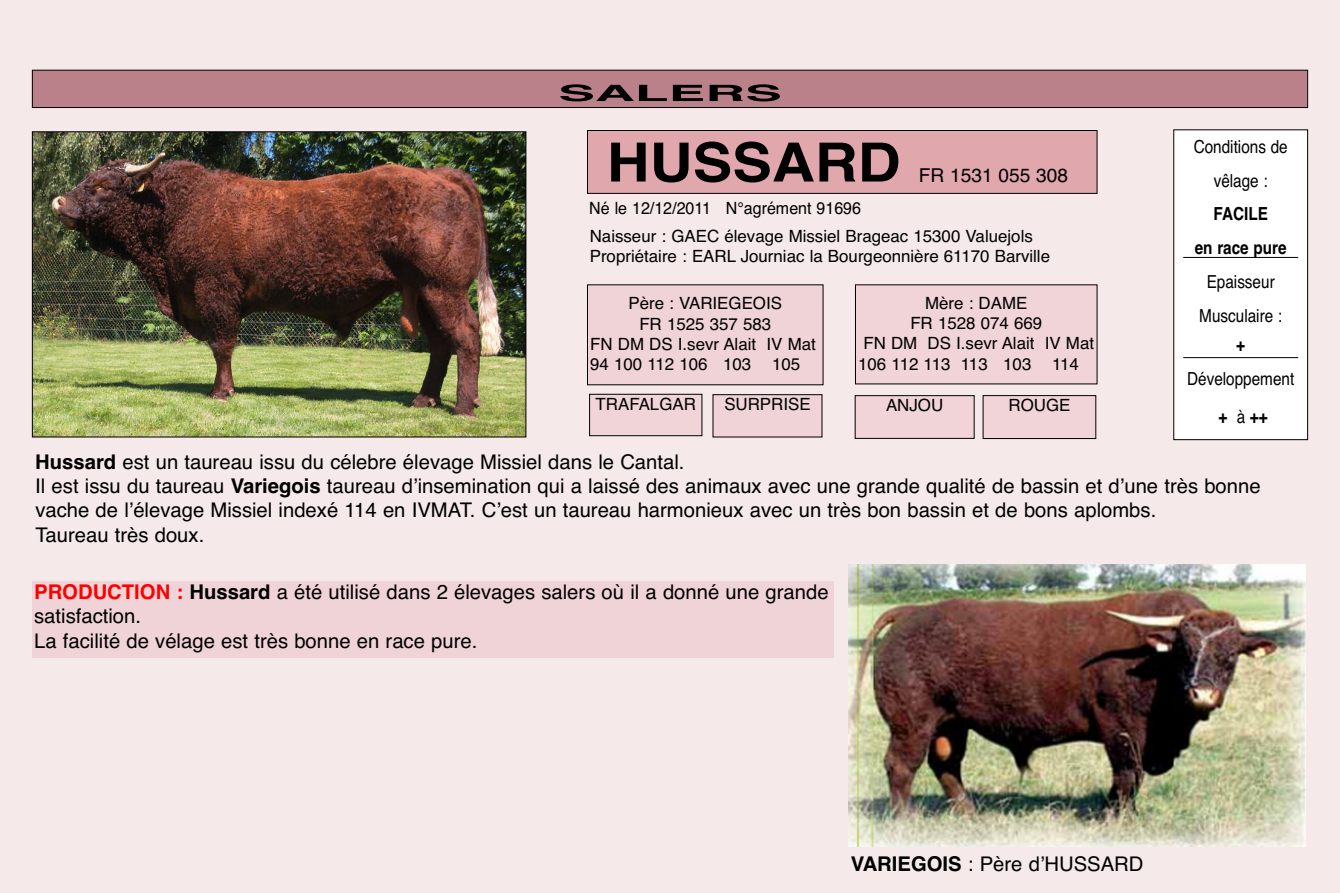
<style>
.page{position:relative;width:1340px;height:893px;background:#fff}
.page>*{position:absolute;margin:0;border:0;box-sizing:border-box;transform-origin:0 0}
.t1{font:700 54px "Helvetica";color:#000;scale:1.1 1}
.t2{font:700 22.5px "Helvetica";color:#000;scale:2.45 1}
.t3{font:20.25px/24.3px "Helvetica";color:#000}
.t4{font:19.12px "Helvetica";color:#000}
.t5{font:18px/33.8px "Helvetica";color:#000;text-align:center;scale:.85 1}
.t6{font:700 18px/33.8px "Helvetica";color:#000;text-align:center;scale:.85 1}
.t7{font:16.88px/20.2px "Helvetica";color:#000}
.t8{font:16.88px "Helvetica";color:#000;scale:.95 1}
.s1{font-weight:700}
.s2{font-weight:700;color:#f00}
</style>
<div class="page">
<div style="left:0;top:0;width:1339px;height:893px;background:#f6e9e9"></div>
<img style="left:34px;top:133px;width:490px;height:302px">
<div style="left:32px;top:131px;width:494px;height:306px;border:1px solid #000"></div>
<div style="left:588px;top:131px;width:508px;height:62px;background:#e0a7ad"></div>
<div style="left:587px;top:130px;width:510px;height:64px;border:1px solid #000"></div>
<div style="left:588px;top:285px;width:234px;height:99px;background:#efd3d6"></div>
<div style="left:856px;top:285px;width:240px;height:98px;background:#f0d4d7"></div>
<div style="left:33px;top:71px;width:1274px;height:36px;background:#ba818b"></div>
<div style="left:32px;top:70px;width:1275px;height:38px;border:1px solid #000"></div>
<div style="left:1174px;top:130px;width:133px;height:309px;background:#fff"></div>
<hr style="left:1183px;top:257px;width:115px;height:1px;background:#000">
<hr style="left:1183px;top:357px;width:115px;height:1px;background:#000">
<div style="left:713px;top:395px;width:108px;height:42px;background:#efd3d6"></div>
<div style="left:712px;top:394px;width:110px;height:43px;border:1px solid #000"></div>
<div style="left:590px;top:395px;width:111px;height:40px;background:#f0d4d7"></div>
<div style="left:589px;top:394px;width:113px;height:42px;border:1px solid #000"></div>
<div style="left:855px;top:396px;width:118px;height:42px;background:#f0d4d7"></div>
<div style="left:854px;top:395px;width:120px;height:44px;border:1px solid #000"></div>
<div style="left:983px;top:396px;width:112px;height:42px;background:#f0d4d7"></div>
<div style="left:982px;top:395px;width:114px;height:44px;border:1px solid #000"></div>
<img style="left:848px;top:564px;width:457px;height:282px">
<div style="left:32px;top:582px;width:801px;height:76px;background:#efd3d6"></div>
<p class="t2" style="left:558px;top:80px;width:93px">SALERS</p>
<h1 class="t1" style="left:606px;top:131px;width:269px">HUSSARD</h1>
<p class="t8" style="left:589px;top:198px;width:288px">Né le 12/12/2011 N°agrément 91696</p>
<p class="t4" style="left:918px;top:164px;width:151px">FR 1531 055 308</p>
<p class="t7" style="left:590px;top:226px;width:462px">Naisseur : GAEC élevage Missiel Brageac 15300 Valuejols<br>Propriétaire : EARL Journiac la Bourgeonnière 61170 Barville</p>
<p class="t7" style="left:628px;top:293px;width:155px">Père : VARIEGEOIS</p>
<p class="t7" style="left:639px;top:314px;width:133px">FR 1525 357 583</p>
<p class="t7" style="left:590px;top:334px;width:227px">FN DM DS I.sevr Alait IV Mat</p>
<p class="t7" style="left:590px;top:354px;width:211px">94 100 112 106 103 105</p>
<p class="t7" style="left:925px;top:293px;width:104px">Mère : DAME</p>
<p class="t7" style="left:910px;top:313px;width:133px">FR 1528 074 669</p>
<p class="t7" style="left:863px;top:333px;width:232px">FN DM DS I.sevr Alait IV Mat</p>
<p class="t7" style="left:858px;top:354px;width:222px">106 112 113 113 103 114</p>
<p class="t7" style="left:595px;top:394px;width:102px">TRAFALGAR</p>
<p class="t7" style="left:724px;top:394px;width:88px">SURPRISE</p>
<p class="t7" style="left:886px;top:395px;width:59px">ANJOU</p>
<p class="t7" style="left:1008px;top:395px;width:63px">ROUGE</p>
<p class="t5" style="left:1193px;top:130px;width:112px">Conditions de vêlage :</p>
<p class="t6" style="left:1194px;top:197px;width:110px">FACILE<br>en race pure</p>
<p class="t5" style="left:1199px;top:265px;width:99px">Epaisseur<br>Musculaire :</p>
<p class="t6" style="left:1236px;top:328px;width:12px">+</p>
<p class="t5" style="left:1187px;top:359px;width:128px;line-height:38.2px">Développement <span class="s1">+</span> à<span class="s1">++</span></p>
<p class="t3" style="left:35px;top:449px;width:1226px"><span class="s1">Hussard</span> est un taureau issu du célebre élevage Missiel dans le Cantal.<br>Il est issu du taureau <span class="s1">Variegois</span> taureau d’insemination qui a laissé des animaux avec une grande qualité de bassin et d’une très bonne vache de l’élevage Missiel indexé 114 en IVMAT. C’est un taureau harmonieux avec un très bon bassin et de bons aplombs.<br>Taureau très doux.</p>
<p class="t3" style="left:34px;top:580px;width:796px"><span class="s2">PRODUCTION :</span> <span class="s1">Hussard</span> a été utilisé dans 2 élevages salers où il a donné une grande satisfaction.<br>La facilité de vélage est très bonne en race pure.</p>
<p class="t3" style="left:850px;top:852px;width:294px"><span class="s1">VARIEGOIS</span> : Père d’HUSSARD</p>
</div>
